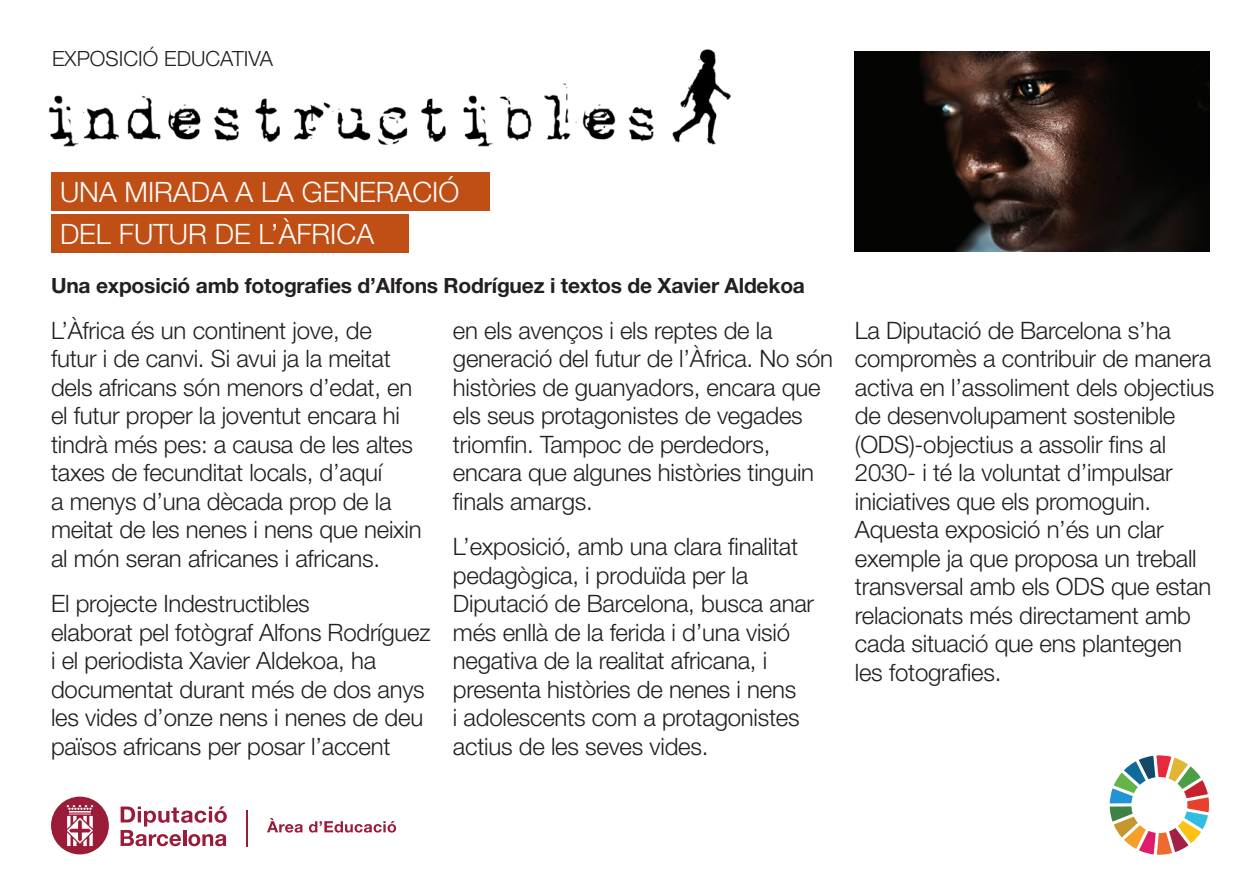
<style>
.page{position:relative;width:1259px;height:893px;background:#fff}
.page>*{position:absolute;margin:0;border:0;box-sizing:border-box;transform-origin:0 0}
.base{font:300 28.2px/42.3px "Helvetica Neue LT Pro";color:#fff}
.t1{font:300 24px/28.5px "Helvetica Neue LT Pro";letter-spacing:-.01em;color:#231f20}
.base-2{font:700 21px "Helvetica Neue LT Pro";letter-spacing:-.01em;color:#231f20}
.t2{font:300 21px "Helvetica Neue LT Pro";color:#231f20}
</style>
<div class="page">
<div style="left:51px;top:214px;width:357px;height:38px;background:#c04f16"></div>
<div style="left:51px;top:172px;width:438px;height:39px;background:#c04f16"></div>
<img style="left:48px;top:49px;width:683px;height:98px">
<svg style="left:1109px;top:755px;width:100px;height:100px"></svg>
<img style="left:855px;top:51px;width:354px;height:200px">
<svg style="left:267px;top:818px;width:36px;height:15px"></svg>
<svg style="left:309px;top:821px;width:87px;height:12px"></svg>
<svg style="left:121px;top:806px;width:106px;height:40px"></svg>
<svg style="left:51px;top:797px;width:58px;height:57px"></svg>
<hr style="left:246px;top:810px;width:1px;height:36px;background:#9a1c39">
<p class="t2" style="left:52px;top:46px;width:222px">EXPOSICIÓ EDUCATIVA</p>
<p class="base" style="left:60px;top:170px;width:401px">UNA MIRADA A LA GENERACIÓ<br>DEL FUTUR DE L’ÀFRICA</p>
<p class="base-2" style="left:51px;top:272px;width:755px">Una exposició amb fotografies d’Alfons Rodríguez i textos de Xavier Aldekoa</p>
<p class="t1" style="left:51px;top:315px;width:372px">L’Àfrica és un continent jove, de futur i de canvi. Si avui ja la meitat dels africans són menors d’edat, en el futur proper la joventut encara hi tindrà més pes: a causa de les altes taxes de fecunditat locals, d’aquí<br>a menys d’una dècada prop de la meitat de les nenes i nens que neixin al món seran africanes i africans.</p>
<p class="t1" style="left:51px;top:589px;width:381px">El projecte Indestructibles<br>elaborat pel fotògraf Alfons Rodríguez i el periodista Xavier Aldekoa, ha documentat durant més de dos anys les vides d’onze nens i nenes de deu països africans per posar l’accent</p>
<p class="t1" style="left:453px;top:315px;width:381px">en els avenços i els reptes de la generació del futur de l’Àfrica. No són històries de guanyadors, encara que els seus protagonistes de vegades triomfin. Tampoc de perdedors, encara que algunes històries tinguin finals amargs.</p>
<p class="t1" style="left:453px;top:532px;width:363px">L’exposició, amb una clara finalitat pedagògica, i produïda per la Diputació de Barcelona, busca anar més enllà de la ferida i d’una visió negativa de la realitat africana, i presenta històries de nenes i nens<br>i adolescents com a protagonistes actius de les seves vides.</p>
<p class="t1" style="left:855px;top:315px;width:361px">La Diputació de Barcelona s’ha compromès a contribuir de manera activa en l’assoliment dels objectius de desenvolupament sostenible (ODS)-objectius a assolir fins al<br>2030- i té la voluntat d’impulsar iniciatives que els promoguin.<br>Aquesta exposició n’és un clar exemple ja que proposa un treball transversal amb els ODS que estan relacionats més directament amb cada situació que ens plantegen les fotografies.</p>
</div>
